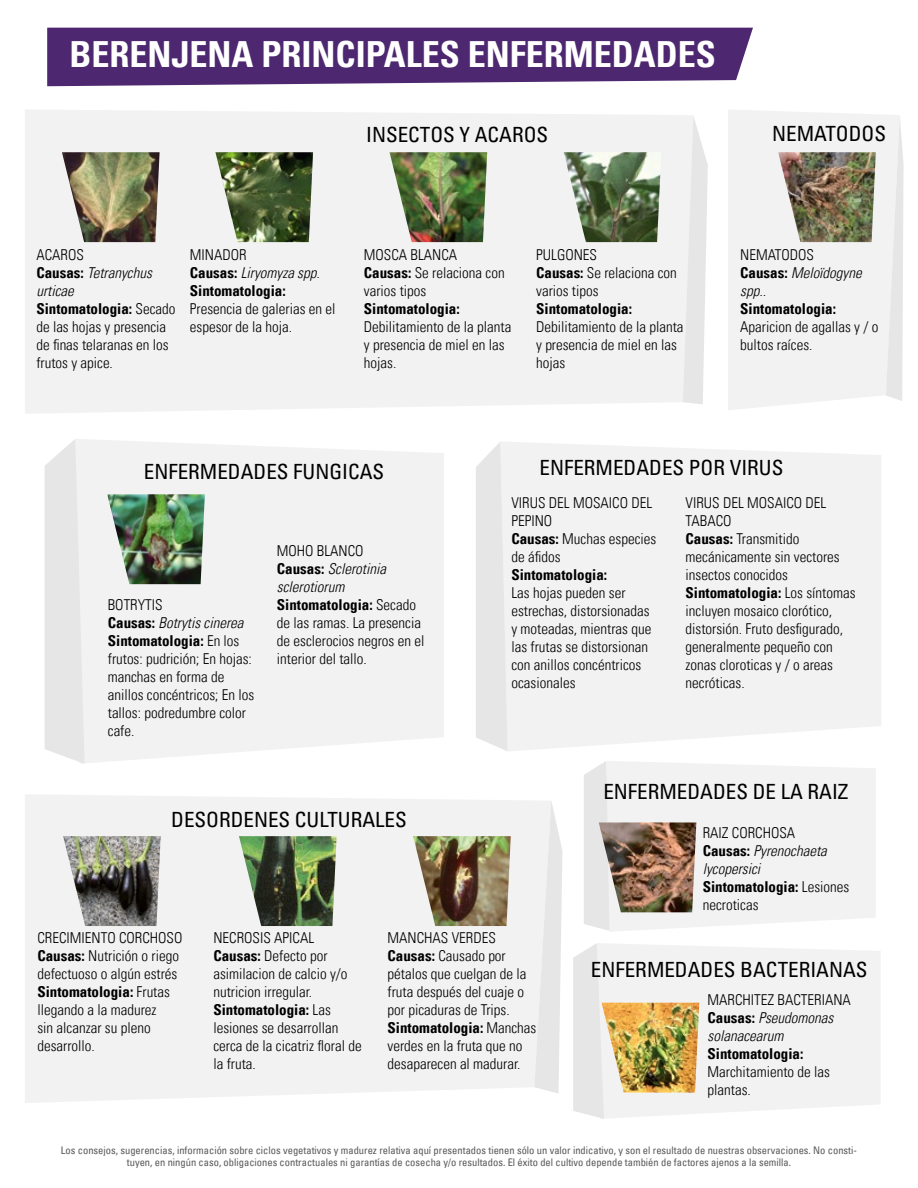
<style>
.page{position:relative;width:918px;height:1188px;background:#fff}
.page>*{position:absolute;margin:0;border:0;box-sizing:border-box;transform-origin:0 0}
.t1{font:36px "Univers Com 67 Bold Cond";color:#fff}
.t2{font:condensed 21px "Univers Com 57";color:#000}
.t3{font:15px/18px "Univers Com 47 Light Cond";color:#000}
.t4{font:15px "Univers Com 67 Bold Cond";color:#000}
.t5{font:15px/18px "Univers Com 47 Light Cond Obl";color:#000}
.t6{font:condensed 10.5px/12.6px "Univers Com 57";color:#58585b;text-align:center}
.s1{font-family:"Univers Com 67 Bold Cond"}
.s2{font-family:"Univers Com 47 Light Cond"}
</style>
<div class="page">
<div style="left:728px;top:110px;width:158px;height:300px;background:#f3f2f3"></div>
<svg style="left:886px;top:115px;width:18px;height:286px"></svg>
<svg style="left:584px;top:761px;width:22px;height:169px;background:#e8e7e8"></svg>
<svg style="left:606px;top:761px;width:270px;height:171px;fill:#f3f2f3"></svg>
<div style="left:604px;top:944px;width:276px;height:174px;background:#f3f2f3"></div>
<svg style="left:573px;top:943px;width:31px;height:176px;background:#e9e8e9"></svg>
<div style="left:508px;top:442px;width:373px;height:309px;background:#f3f2f3"></div>
<svg style="left:476px;top:442px;width:32px;height:309px"></svg>
<div style="left:25px;top:795px;width:509px;height:308px;background:#f3f2f3"></div>
<svg style="left:534px;top:801px;width:28px;height:292px"></svg>
<div style="left:25px;top:110px;width:658px;height:303px;background:#f3f2f3"></div>
<svg style="left:683px;top:115px;width:25px;height:289px"></svg>
<svg style="left:47px;top:28px;width:706px;height:58px;background:#573478"></svg>
<div style="left:85px;top:439px;width:359px;height:324px;background:#f3f2f3"></div>
<svg style="left:45px;top:439px;width:40px;height:325px"></svg>
<img style="left:390px;top:152px;width:97px;height:90px">
<img style="left:215px;top:152px;width:98px;height:90px">
<img style="left:564px;top:152px;width:97px;height:90px">
<img style="left:62px;top:152px;width:98px;height:90px">
<img style="left:107px;top:494px;width:98px;height:90px">
<img style="left:63px;top:836px;width:98px;height:90px">
<img style="left:413px;top:836px;width:98px;height:90px">
<img style="left:239px;top:836px;width:98px;height:90px">
<img style="left:599px;top:822px;width:97px;height:90px">
<img style="left:778px;top:152px;width:98px;height:90px">
<img style="left:602px;top:1003px;width:97px;height:90px">
<h1 class="t1" style="left:70px;top:33px;width:648px">BERENJENA PRINCIPALES ENFERMEDADES</h1>
<h2 class="t2" style="left:366px;top:121px;width:184px">INSECTOS Y ACAROS</h2>
<h2 class="t2" style="left:772px;top:120px;width:115px">NEMATODOS</h2>
<p class="t3" style="left:36px;top:245px;width:49px">ACAROS</p>
<p class="t5" style="left:36px;top:263px;width:117px"><span class="s1">Causas:</span> Tetranychus urticae</p>
<p class="t4" style="left:36px;top:299px;width:141px">Sintomatologia: <span class="s2">Secado</span></p>
<p class="t3" style="left:36px;top:317px;width:134px">de las hojas y presencia de finas telaranas en los frutos y apice.</p>
<p class="t3" style="left:190px;top:246px;width:58px">MINADOR</p>
<p class="t5" style="left:190px;top:264px;width:131px"><span class="s1">Causas:</span> Liryomyza spp.</p>
<p class="t4" style="left:190px;top:282px;width:97px">Sintomatologia:</p>
<p class="t3" style="left:190px;top:300px;width:147px">Presencia de galerias en el espesor de la hoja.</p>
<p class="t3" style="left:364px;top:246px;width:142px">MOSCA BLANCA<br><span class="s1">Causas:</span> Se relaciona con varios tipos</p>
<p class="t4" style="left:364px;top:300px;width:97px">Sintomatologia:</p>
<p class="t3" style="left:364px;top:318px;width:149px">Debilitamiento de la planta y presencia de miel en las hojas.</p>
<p class="t3" style="left:536px;top:245px;width:142px">PULGONES<br><span class="s1">Causas:</span> Se relaciona con varios tipos</p>
<p class="t4" style="left:536px;top:299px;width:97px">Sintomatologia:</p>
<p class="t3" style="left:536px;top:317px;width:149px">Debilitamiento de la planta y presencia de miel en las hojas</p>
<p class="t3" style="left:740px;top:245px;width:75px">NEMATODOS</p>
<p class="t5" style="left:740px;top:263px;width:123px"><span class="s1">Causas:</span> Meloïdogyne spp..</p>
<p class="t4" style="left:740px;top:299px;width:97px">Sintomatologia:</p>
<p class="t3" style="left:740px;top:317px;width:140px">Aparicion de agallas y / o bultos raíces.</p>
<h2 class="t2" style="left:144px;top:459px;width:242px">ENFERMEDADES FUNGICAS</h2>
<h2 class="t2" style="left:540px;top:454px;width:245px">ENFERMEDADES POR VIRUS</h2>
<p class="t3" style="left:108px;top:595px;width:56px">BOTRYTIS</p>
<p class="t5" style="left:108px;top:613px;width:137px"><span class="s1">Causas:</span> Botrytis cinerea</p>
<p class="t4" style="left:108px;top:631px;width:133px">Sintomatologia: <span class="s2">En los</span></p>
<p class="t3" style="left:108px;top:649px;width:148px">frutos: pudrición; En hojas: manchas en forma de anillos concéntricos; En los tallos: podredumbre color cafe.</p>
<p class="t3" style="left:277px;top:542px;width:88px">MOHO BLANCO</p>
<p class="t5" style="left:277px;top:560px;width:111px"><span class="s1">Causas:</span> Sclerotinia sclerotiorum</p>
<p class="t4" style="left:277px;top:596px;width:141px">Sintomatologia: <span class="s2">Secado</span></p>
<p class="t3" style="left:277px;top:614px;width:149px">de las ramas. La presencia de esclerocios negros en el interior del tallo.</p>
<h2 class="t2" style="left:171px;top:806px;width:237px">DESORDENES CULTURALES</h2>
<p class="t3" style="left:511px;top:493px;width:146px">VIRUS DEL MOSAICO DEL<br>PEPINO<br><span class="s1">Causas:</span> Muchas especies de áfidos</p>
<p class="t4" style="left:511px;top:565px;width:97px">Sintomatologia:</p>
<p class="t3" style="left:511px;top:583px;width:141px">Las hojas pueden ser estrechas, distorsionadas y moteadas, mientras que las frutas se distorsionan con anillos concéntricos ocasionales</p>
<p class="t3" style="left:686px;top:494px;width:156px">VIRUS DEL MOSAICO DEL<br>TABACO<br><span class="s1">Causas:</span> Transmitido mecánicamente sin vectores insectos conocidos</p>
<p class="t4" style="left:686px;top:583px;width:171px">Sintomatologia: <span class="s2">Los síntomas</span></p>
<p class="t3" style="left:686px;top:602px;width:159px">incluyen mosaico clorótico, distorsión. Fruto desfigurado, generalmente pequeño con zonas cloroticas y / o areas necróticas.</p>
<h2 class="t2" style="left:603px;top:778px;width:246px">ENFERMEDADES DE LA RAIZ</h2>
<p class="t3" style="left:703px;top:824px;width:94px">RAIZ CORCHOSA</p>
<p class="t5" style="left:703px;top:842px;width:126px"><span class="s1">Causas:</span> Pyrenochaeta lycopersici</p>
<p class="t4" style="left:703px;top:877px;width:148px">Sintomatologia: <span class="s2">Lesiones</span></p>
<p class="t3" style="left:703px;top:896px;width:57px">necroticas</p>
<p class="t3" style="left:37px;top:929px;width:147px">CRECIMIENTO CORCHOSO<br><span class="s1">Causas:</span> Nutrición o riego defectuoso o algún estrés</p>
<p class="t4" style="left:37px;top:982px;width:134px">Sintomatologia: <span class="s2">Frutas</span></p>
<p class="t3" style="left:37px;top:1001px;width:121px">llegando a la madurez sin alcanzar su pleno desarrollo.</p>
<p class="t3" style="left:213px;top:929px;width:136px">NECROSIS APICAL<br><span class="s1">Causas:</span> Defecto por asimilacion de calcio y/o nutricion irregular.</p>
<p class="t4" style="left:213px;top:1001px;width:119px">Sintomatologia: <span class="s2">Las</span></p>
<p class="t3" style="left:213px;top:1019px;width:150px">lesiones se desarrollan cerca de la cicatriz floral de la fruta.</p>
<p class="t3" style="left:388px;top:929px;width:141px">MANCHAS VERDES<br><span class="s1">Causas:</span> Causado por pétalos que cuelgan de la fruta después del cuaje o por picaduras de Trips.</p>
<p class="t4" style="left:388px;top:1019px;width:150px">Sintomatologia: <span class="s2">Manchas</span></p>
<p class="t3" style="left:388px;top:1037px;width:136px">verdes en la fruta que no desaparecen al madurar.</p>
<h2 class="t2" style="left:591px;top:956px;width:278px">ENFERMEDADES BACTERIANAS</h2>
<p class="t3" style="left:708px;top:991px;width:145px">MARCHITEZ BACTERIANA</p>
<p class="t5" style="left:708px;top:1009px;width:127px"><span class="s1">Causas:</span> Pseudomonas solanacearum</p>
<p class="t4" style="left:708px;top:1045px;width:97px">Sintomatologia:</p>
<p class="t3" style="left:708px;top:1063px;width:124px">Marchitamiento de las plantas.</p>
<p class="t6" style="left:61px;top:1144px;width:798px">Los consejos, sugerencias, información sobre ciclos vegetativos y madurez relativa aquí presentados tienen sólo un valor indicativo, y son el resultado de nuestras observaciones. No consti&shy;tuyen, en ningún caso, obligaciones contractuales ni garantías de cosecha y/o resultados. El éxito del cultivo depende también de factores ajenos a la semilla.</p>
</div>
